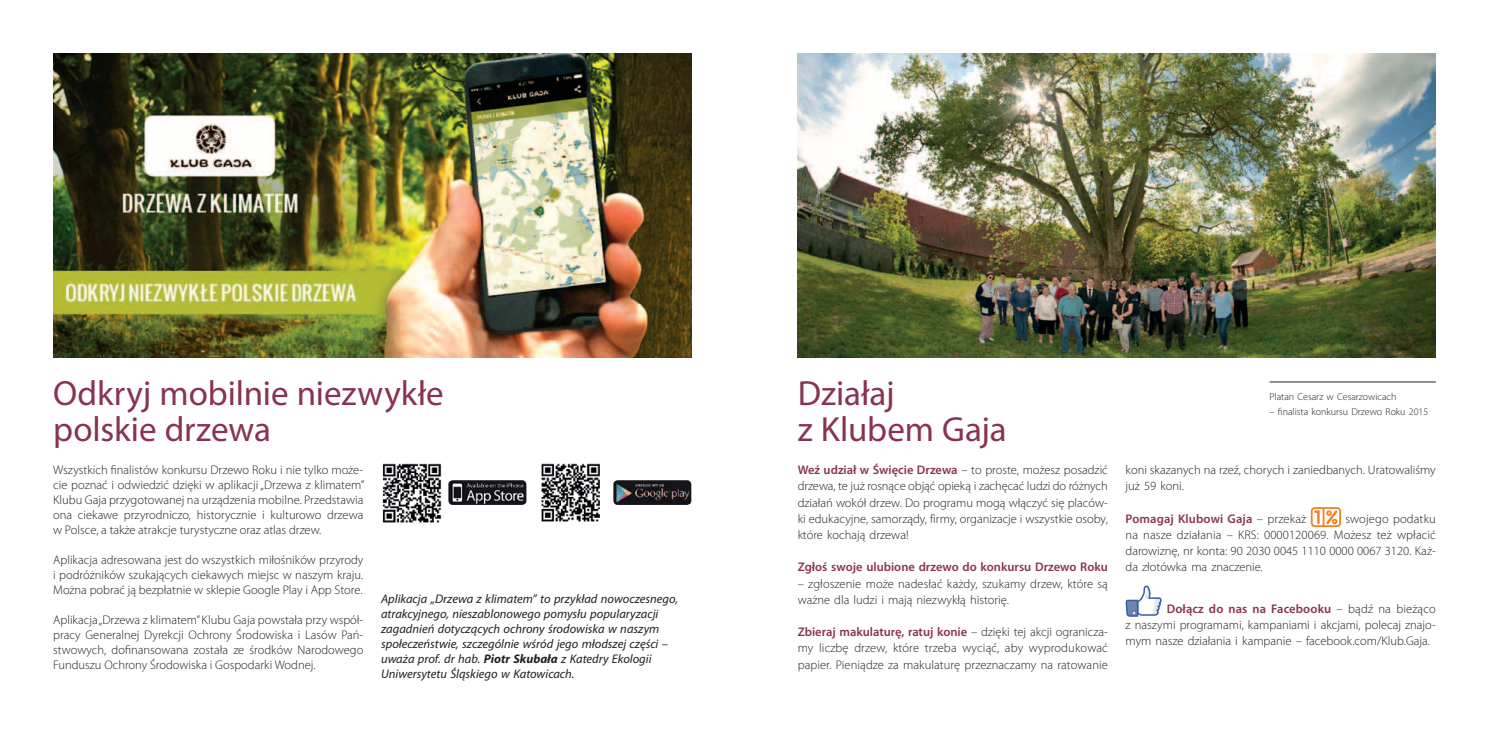
<style>
.page{position:relative;width:1489px;height:745px;background:#fff}
.page>*{position:absolute;margin:0;border:0;box-sizing:border-box;transform-origin:0 0}
.t1{font:35px/36.2px "Myriad Pro";color:#883353}
.t2{font:300 12.5px/16.2px "Myriad Pro";color:#231f20;text-align:justify}
.t3{font:italic 12.5px/15px "Myriad Pro";color:#231f20}
.t4{font:600 12.5px "Myriad Pro";color:#883353}
.t5{font:300 10px "Myriad Pro";color:#231f20}
.s1{font-weight:700}
.s2{font-weight:600;color:#883353}
.s3{font-weight:300;color:#231f20}
</style>
<div class="page">
<svg style="left:1310px;top:507px;width:31px;height:20px"></svg>
<svg style="left:1125px;top:585px;width:36px;height:32px"></svg>
<img style="left:53px;top:53px;width:638px;height:304px">
<img style="left:382px;top:463px;width:59px;height:59px">
<img style="left:448px;top:480px;width:78px;height:24px">
<img style="left:541px;top:463px;width:59px;height:59px">
<img style="left:613px;top:480px;width:78px;height:24px">
<img style="left:797px;top:53px;width:638px;height:304px">
<hr style="left:1269px;top:381px;width:166px;height:1px;background:#231f20">
<h1 class="t1" style="left:53px;top:374px;width:392px">Odkryj mobilnie niezwykłe polskie drzewa</h1>
<p class="t2" style="left:53px;top:462px;width:313px;line-height:15px">Wszystkich finalistów konkursu Drzewo Roku i nie tylko może&shy;cie poznać i odwiedzić dzięki w aplikacji „Drzewa z klimatem” Klubu Gaja przygotowanej na urządzenia mobilne. Przedstawia ona ciekawe przyrodniczo, historycznie i kulturowo drzewa w Polsce, a także atrakcje turystyczne oraz atlas drzew.</p>
<p class="t2" style="left:53px;top:552px;width:312px;line-height:15px">Aplikacja adresowana jest do wszystkich miłośników przyrody i podróżników szukających ciekawych miejsc w naszym kraju.<br>Można pobrać ją bezpłatnie w sklepie Google Play i App Store.</p>
<p class="t2" style="left:53px;top:612px;width:312px;line-height:15px">Aplikacja „Drzewa z klimatem” Klubu Gaja powstała przy współ&shy;pracy Generalnej Dyrekcji Ochrony Środowiska i Lasów Pań&shy;stwowych, dofinansowana została ze środków Narodowego Funduszu Ochrony Środowiska i Gospodarki Wodnej.</p>
<p class="t3" style="left:381px;top:591px;width:298px">Aplikacja „Drzewa z klimatem” to przykład nowoczesnego, atrakcyjnego, nieszablonowego pomysłu popularyzacji zagadnień dotyczących ochrony środowiska w naszym społeczeństwie, szczególnie wśród jego młodszej części – uważa prof. dr hab. <span class="s1">Piotr Skubała</span> z Katedry Ekologii Uniwersytetu Śląskiego w Katowicach.</p>
<h1 class="t1" style="left:797px;top:374px;width:210px">Działaj<br>z Klubem Gaja</h1>
<p class="t2" style="left:797px;top:461px;width:312px"><span class="s2">Weź udział w Święcie Drzewa</span> – to proste, możesz posadzić drzewa, te już rosnące objąć opieką i zachęcać ludzi do różnych działań wokół drzew. Do programu mogą włączyć się placów&shy;ki edukacyjne, samorządy, firmy, organizacje i wszystkie osoby, które kochają drzewa!</p>
<p class="t4" style="left:797px;top:560px;width:312px">Zgłoś swoje ulubione drzewo do konkursu Drzewo Roku</p>
<p class="t2" style="left:797px;top:575px;width:312px">– zgłoszenie może nadesłać każdy, szukamy drzew, które są ważne dla ludzi i mają niezwykłą historię.</p>
<p class="t2" style="left:797px;top:623px;width:312px"><span class="s2">Zbieraj makulaturę, ratuj konie</span> – dzięki tej akcji ogranicza&shy;my liczbę drzew, które trzeba wyciąć, aby wyprodukować papier. Pieniądze za makulaturę przeznaczamy na ratowanie</p>
<p class="t5" style="left:1269px;top:391px;width:128px">Platan Cesarz w Cesarzowicach</p>
<p class="t5" style="left:1269px;top:406px;width:160px">– finalista konkursu Drzewo Roku 2015</p>
<p class="t2" style="left:1125px;top:461px;width:312px">koni skazanych na rzeź, chorych i zaniedbanych. Uratowaliśmy już 59 koni.</p>
<p class="t4" style="left:1125px;top:511px;width:182px">Pomagaj Klubowi Gaja <span class="s3">– przekaż</span></p>
<p class="t2" style="left:1125px;top:510px;width:312px;text-indent:220px">swojego podatku na nasze działania – KRS: 0000120069. Możesz też wpłacić darowiznę, nr konta: 90 2030 0045 1110 0000 0067 3120. Każ&shy;da złotówka ma znaczenie.</p>
<p class="t2" style="left:1125px;top:600px;width:312px;text-indent:41px"><span class="s2">Dołącz do nas na Facebooku</span> – bądź na bieżąco z naszymi programami, kampaniami i akcjami, polecaj znajo&shy;mym nasze działania i kampanie – facebook.com/Klub.Gaja.</p>
</div>
